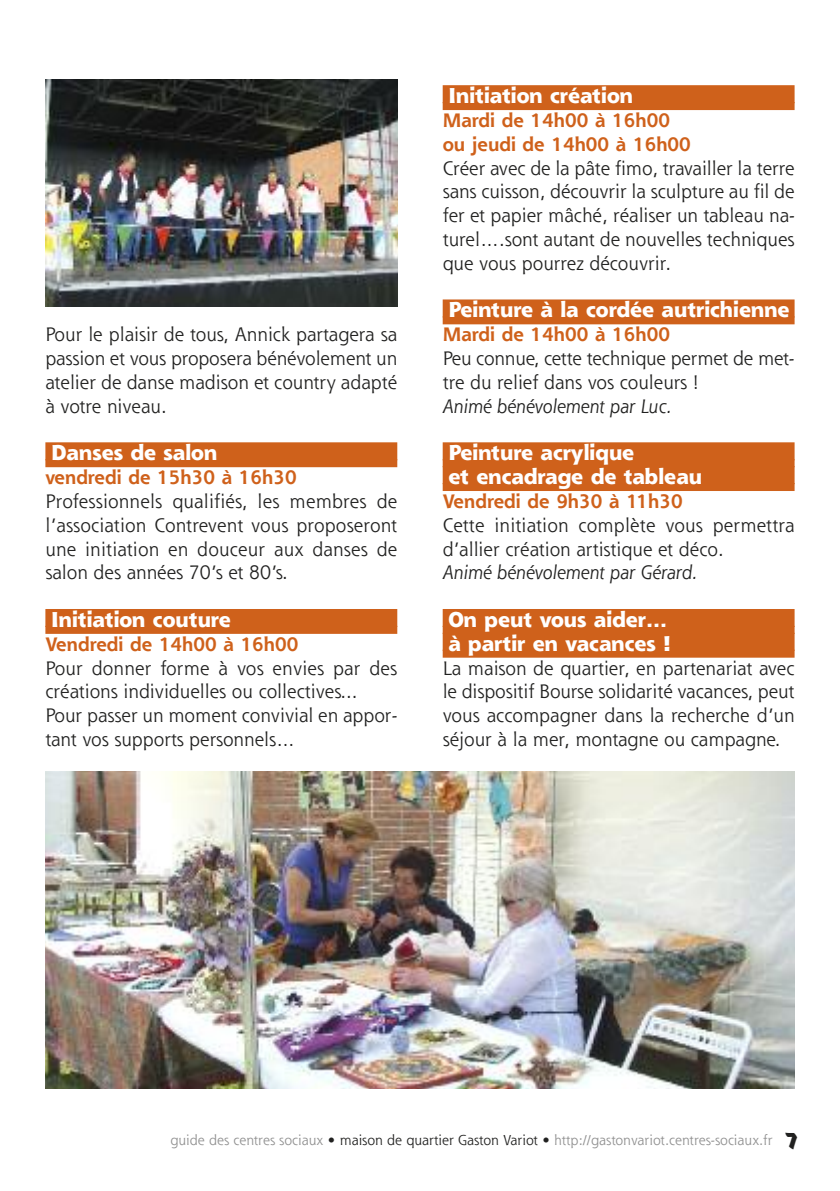
<style>
.page{position:relative;width:840px;height:1191px;background:#fff}
.page>*{position:absolute;margin:0;border:0;box-sizing:border-box;transform-origin:0 0}
.t1{font:800 21px/23.8px "Shannon";color:#fff}
.t2{font:19px/23.8px "Shannon";color:#212120;text-align:justify}
.t3{font:700 19px/23.8px "Shannon";color:#cf611b}
.t4{font:italic 19px "Shannon";color:#212120}
.t5{font:14px "Shannon";color:#909090}
.s1{color:#212120}
.s2{font-family:"Scratch";font-size:24px;color:#212120}
</style>
<div class="page">
<div style="left:45px;top:442px;width:352px;height:18px;background:#cf611b"></div>
<div style="left:45px;top:459px;width:352px;height:8px;background:#cf611b"></div>
<div style="left:45px;top:609px;width:352px;height:18px;background:#cf611b"></div>
<div style="left:45px;top:626px;width:352px;height:8px;background:#cf611b"></div>
<div style="left:442px;top:85px;width:352px;height:18px;background:#cf611b"></div>
<div style="left:442px;top:102px;width:352px;height:8px;background:#cf611b"></div>
<div style="left:442px;top:299px;width:352px;height:18px;background:#cf611b"></div>
<div style="left:442px;top:316px;width:352px;height:8px;background:#cf611b"></div>
<div style="left:442px;top:442px;width:352px;height:18px;background:#cf611b"></div>
<div style="left:442px;top:459px;width:352px;height:8px;background:#cf611b"></div>
<div style="left:442px;top:466px;width:352px;height:18px;background:#cf611b"></div>
<div style="left:442px;top:483px;width:352px;height:8px;background:#cf611b"></div>
<div style="left:442px;top:609px;width:352px;height:18px;background:#cf611b"></div>
<div style="left:442px;top:626px;width:352px;height:8px;background:#cf611b"></div>
<div style="left:442px;top:633px;width:352px;height:18px;background:#cf611b"></div>
<div style="left:442px;top:649px;width:352px;height:8px;background:#cf611b"></div>
<img style="left:45px;top:79px;width:352px;height:227px">
<img style="left:45px;top:771px;width:749px;height:318px">
<p class="t2" style="left:45px;top:325px;width:353px">Pour le plaisir de tous, Annick partagera sa passion et vous proposera bénévolement un atelier de danse madison et country adapté à votre niveau.</p>
<p class="t1" style="left:51px;top:443px;width:167px">Danses de salon</p>
<p class="t3" style="left:45px;top:467px;width:252px">vendredi de 15h30 à 16h30</p>
<p class="t2" style="left:45px;top:491px;width:353px">Professionnels qualifiés, les membres de l’association Contrevent vous proposeront une initiation en douceur aux danses de salon des années 70’s et 80’s.</p>
<p class="t1" style="left:51px;top:610px;width:181px">Initiation couture</p>
<p class="t3" style="left:45px;top:634px;width:254px">Vendredi de 14h00 à 16h00</p>
<p class="t2" style="left:45px;top:658px;width:353px;text-align:left">Pour donner forme à vos envies par des créations individuelles ou collectives...<br>Pour passer un moment convivial en appor&shy;tant vos supports personnels…</p>
<p class="t1" style="left:448px;top:86px;width:186px">Initiation création</p>
<p class="t3" style="left:442px;top:110px;width:249px">Mardi de 14h00 à 16h00 ou jeudi de 14h00 à 16h00</p>
<p class="t2" style="left:442px;top:158px;width:353px">Créer avec de la pâte fimo, travailler la terre sans cuisson, découvrir la sculpture au fil de fer et papier mâché, réaliser un tableau na&shy;turel….sont autant de nouvelles techniques que vous pourrez découvrir.</p>
<p class="t1" style="left:448px;top:300px;width:342px">Peinture à la cordée autrichienne</p>
<p class="t3" style="left:442px;top:325px;width:229px">Mardi de 14h00 à 16h00</p>
<p class="t2" style="left:442px;top:348px;width:353px">Peu connue, cette technique permet de met&shy;tre du relief dans vos couleurs !</p>
<p class="t4" style="left:442px;top:399px;width:230px">Animé bénévolement par Luc.</p>
<p class="t1" style="left:448px;top:443px;width:255px">Peinture acrylique<br>et encadrage de tableau</p>
<p class="t3" style="left:442px;top:491px;width:241px">Vendredi de 9h30 à 11h30</p>
<p class="t2" style="left:442px;top:515px;width:353px">Cette initiation complète vous permettra d’allier création artistique et déco.</p>
<p class="t4" style="left:442px;top:566px;width:256px">Animé bénévolement par Gérard.</p>
<p class="t1" style="left:448px;top:610px;width:224px">On peut vous aider… à partir en vacances !</p>
<p class="t2" style="left:442px;top:658px;width:353px">La maison de quartier, en partenariat avec le dispositif Bourse solidarité vacances, peut vous accompagner dans la recherche d’un séjour à la mer, montagne ou campagne.</p>
<p class="t5" style="left:170px;top:1134px;width:629px">guide des centres sociaux <span class="s1">• maison de quartier Gaston Variot •</span> http://gastonvariot.centres-sociaux.fr <span class="s2">7</span></p>
</div>
